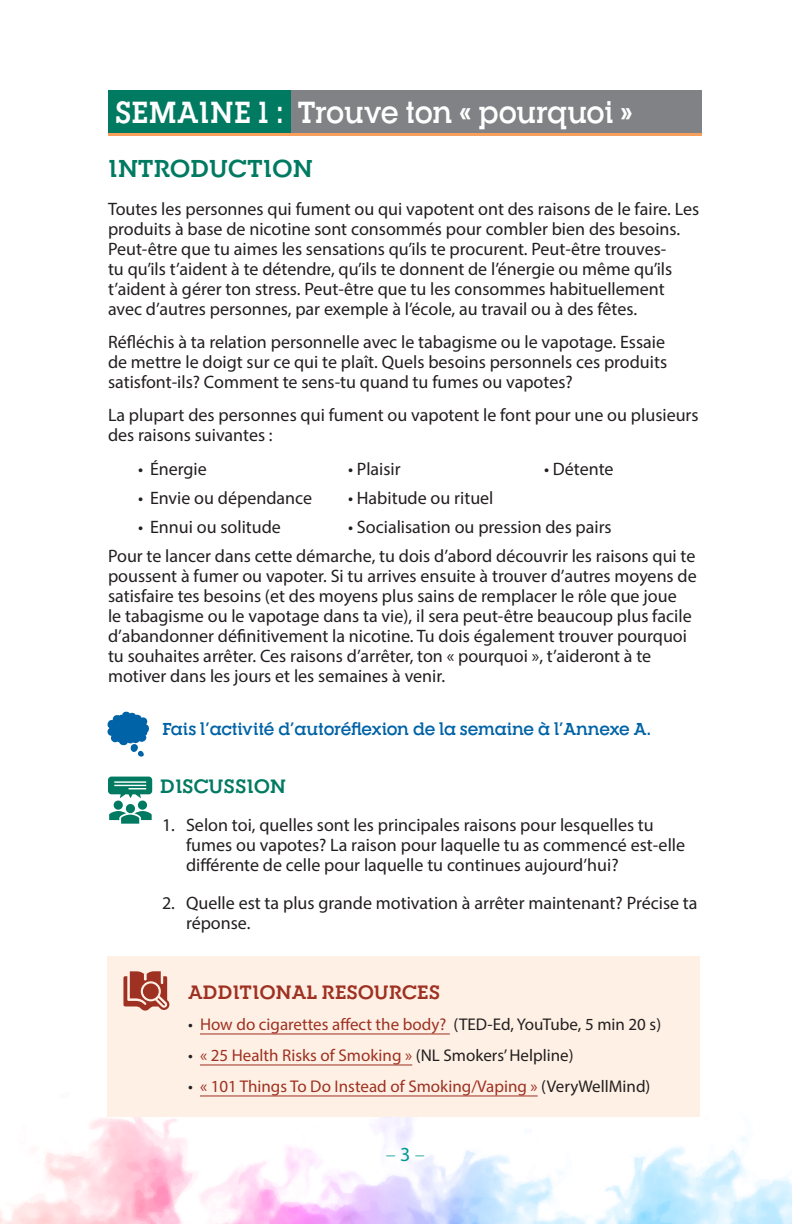
<style>
.page{position:relative;width:792px;height:1224px;background:#fff}
.page>*{position:absolute;margin:0;border:0;box-sizing:border-box;transform-origin:0 0}
.t1{font:700 30px "RNS Camelia";letter-spacing:-.01em;color:#fff;scale:.93 1}
.t2{font:700 24px "RNS Camelia";letter-spacing:-.005em;color:#007a61}
.t3{font:300 20px "Myriad Pro";color:#009992}
.t4{font:700 19px "RNS Camelia";letter-spacing:-.005em;color:#9e3122}
.t5{font:700 19px "RNS Camelia";color:#007a61}
.t6{font:18px/20px "Myriad Pro";color:#231f20}
.t7{font:17px "Myriad Pro";color:#9e3122}
.t8{font:700 17px "RNS Camelia";letter-spacing:-.005em;color:#0163a7}
.s1{color:#231f20}
.s2{font-weight:400}
</style>
<div class="page">
<svg style="left:0;top:1038px;width:792px;height:186px"></svg>
<div style="left:108px;top:957px;width:592px;height:160px;background:#fef0e4"></div>
<svg style="left:123px;top:971px;width:47px;height:40px"></svg>
<div style="left:242px;top:90px;width:460px;height:43px;background:#808285"></div>
<div style="left:108px;top:90px;width:183px;height:43px;background:#007a61"></div>
<hr style="left:200px;top:1034px;width:250px;height:1px;background:#9e3122">
<hr style="left:200px;top:1065px;width:212px;height:1px;background:#9e3122">
<hr style="left:200px;top:1096px;width:338px;height:1px;background:#9e3122">
<svg style="left:108px;top:777px;width:44px;height:47px"></svg>
<svg style="left:107px;top:711px;width:42px;height:46px"></svg>
<hr style="left:108px;top:133px;width:594px;height:3px;background:#f8a05b">
<h1 class="t1" style="left:115px;top:94px;width:559px">SEMAINE 1 : Trouve ton « pourquoi »</h1>
<h2 class="t2" style="left:108px;top:153px;width:207px">INTRODUCTION</h2>
<p class="t6" style="left:108px;top:198px;width:593px">Toutes les personnes qui fument ou qui vapotent ont des raisons de le faire. Les produits à base de nicotine sont consommés pour combler bien des besoins.<br>Peut-être que tu aimes les sensations qu’ils te procurent. Peut-être trouves-<br>tu qu’ils t’aident à te détendre, qu’ils te donnent de l’énergie ou même qu’ils t’aident à gérer ton stress. Peut-être que tu les consommes habituellement avec d’autres personnes, par exemple à l’école, au travail ou à des fêtes.</p>
<p class="t6" style="left:108px;top:332px;width:561px;text-align:justify">Réfléchis à ta relation personnelle avec le tabagisme ou le vapotage. Essaie de mettre le doigt sur ce qui te plaît. Quels besoins personnels ces produits satisfont-ils? Comment te sens-tu quand tu fumes ou vapotes?</p>
<p class="t6" style="left:108px;top:405px;width:592px">La plupart des personnes qui fument ou vapotent le font pour une ou plusieurs des raisons suivantes :</p>
<p class="t6" style="left:138px;top:458px;width:70px">• Énergie</p>
<p class="t6" style="left:348px;top:458px;width:54px">• Plaisir</p>
<p class="t6" style="left:544px;top:458px;width:71px">• Détente</p>
<p class="t6" style="left:138px;top:487px;width:176px">• Envie ou dépendance</p>
<p class="t6" style="left:348px;top:487px;width:147px">• Habitude ou rituel</p>
<p class="t6" style="left:138px;top:516px;width:144px">• Ennui ou solitude</p>
<p class="t6" style="left:108px;top:512px;width:589px;line-height:29px;text-indent:240px">• Socialisation ou pression des pairs<br>Pour te lancer dans cette démarche, tu dois d’abord découvrir les raisons qui te</p>
<p class="t6" style="left:108px;top:565px;width:590px">poussent à fumer ou vapoter. Si tu arrives ensuite à trouver d’autres moyens de satisfaire tes besoins (et des moyens plus sains de remplacer le rôle que joue<br>le tabagisme ou le vapotage dans ta vie), il sera peut-être beaucoup plus facile d’abandonner définitivement la nicotine. Tu dois également trouver pourquoi tu souhaites arrêter. Ces raisons d’arrêter, ton « pourquoi », t’aideront à te motiver dans les jours et les semaines à venir.</p>
<p class="t8" style="left:162px;top:718px;width:491px">Fais l’activité d’autoréflexion de la semaine à l’Annexe A.</p>
<p class="t5" style="left:160px;top:775px;width:128px">DISCUSSION</p>
<p class="t6" style="left:186px;top:815px;width:501px;text-indent:-24px">1. Selon toi, quelles sont les principales raisons pour lesquelles tu fumes ou vapotes? La raison pour laquelle tu as commencé est-elle différente de celle pour laquelle tu continues aujourd’hui?</p>
<p class="t6" style="left:186px;top:893px;width:513px;text-indent:-24px">2. Quelle est ta plus grande motivation à arrêter maintenant? Précise ta réponse.</p>
<p class="t4" style="left:188px;top:981px;width:254px">ADDITIONAL RESOURCES</p>
<p class="t7" style="left:188px;top:1014px;width:475px"><span class="s1">•</span> How do cigarettes affect the body? <span class="s1">(TED-Ed, YouTube, 5 min 20 s)</span></p>
<p class="t7" style="left:188px;top:1045px;width:387px"><span class="s1">•</span> « 25 Health Risks of Smoking » <span class="s1">(NL Smokers’ Helpline)</span></p>
<p class="t7" style="left:188px;top:1076px;width:464px"><span class="s1">•</span> « 101 Things To Do Instead of Smoking/Vaping » <span class="s1">(VeryWellMind)</span></p>
<p class="t3" style="left:386px;top:1143px;width:40px">– <span class="s2">3</span> –</p>
</div>
